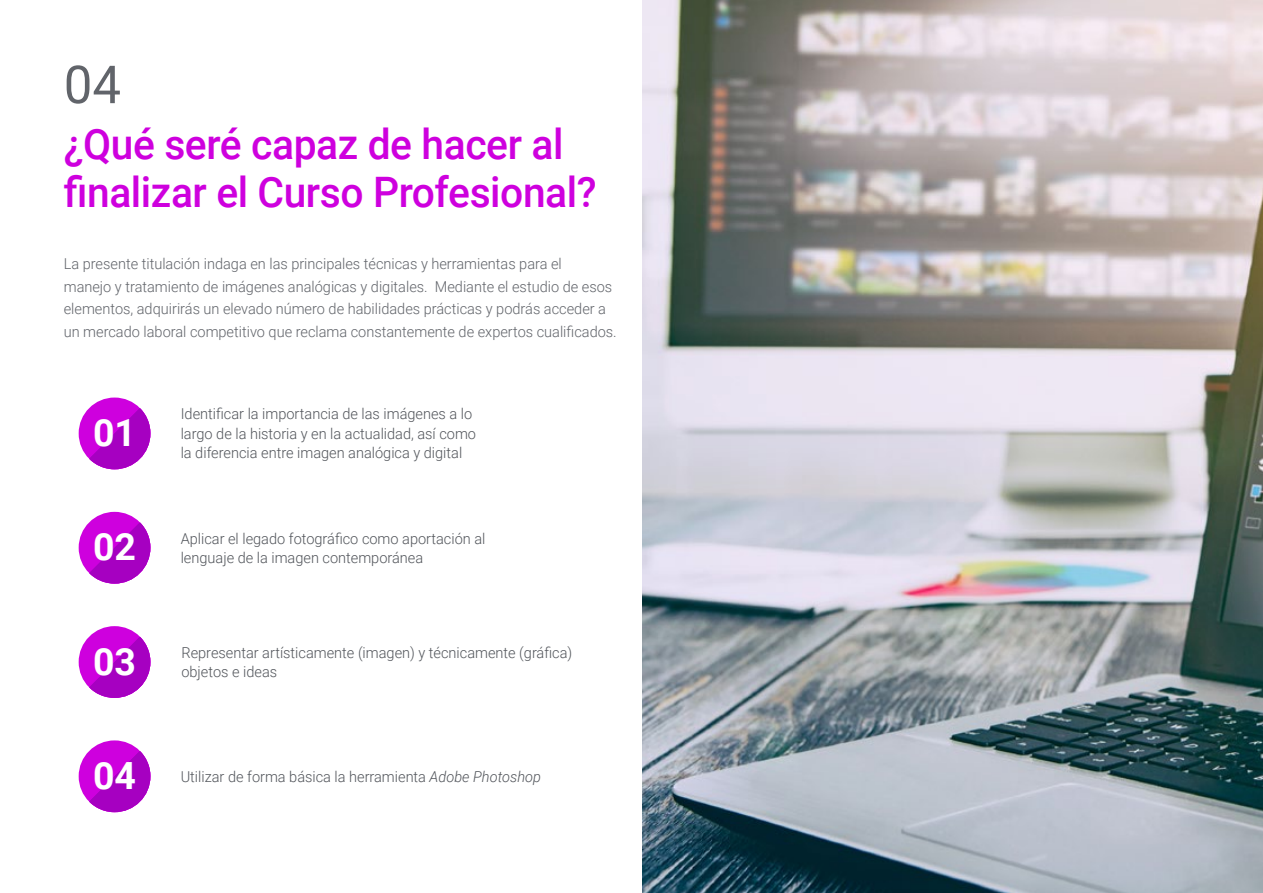
<style>
.page{position:relative;width:1263px;height:893px;background:#fff}
.page>*{position:absolute;margin:0;border:0;box-sizing:border-box;transform-origin:0 0}
.t1{font:52.5px "Roboto";color:#61646a}
.t2{font:500 42px/48px "Roboto";letter-spacing:-.01em;color:#ce00de}
.t3{font:700 37.5px "Roboto";color:#fff}
.t4{font:300 15px/19.5px "Roboto";color:#52555b}
.t5{font:300 15px/22.5px "Roboto";color:#61646a}
.s1{font-style:italic}
</style>
<div class="page">
<div style="left:79px;top:512px;width:71px;height:72px;background:#ce00de;border-radius:50%"></div>
<svg style="left:89px;top:522px;width:61px;height:62px"></svg>
<div style="left:79px;top:740px;width:71px;height:72px;background:#ce00de;border-radius:50%"></div>
<svg style="left:89px;top:751px;width:61px;height:61px"></svg>
<div style="left:79px;top:626px;width:71px;height:72px;background:#ce00de;border-radius:50%"></div>
<svg style="left:89px;top:637px;width:61px;height:61px"></svg>
<div style="left:79px;top:398px;width:71px;height:71px;background:#ce00de;border-radius:50%"></div>
<svg style="left:89px;top:408px;width:61px;height:61px"></svg>
<img style="left:642px;top:0;width:621px;height:893px">
<h1 class="t1" style="left:64px;top:48px;width:59px">04</h1>
<h2 class="t2" style="left:64px;top:119px;width:534px">¿Qué seré capaz de hacer al finalizar el Curso Profesional?</h2>
<p class="t5" style="left:64px;top:252px;width:554px">La presente titulación indaga en las principales técnicas y herramientas para el<br>manejo y tratamiento de imágenes analógicas y digitales. Mediante el estudio de esos elementos, adquirirás un elevado número de habilidades prácticas y podrás acceder a un mercado laboral competitivo que reclama constantemente de expertos cualificados.</p>
<h3 class="t3" style="left:93px;top:407px;width:45px">01</h3>
<p class="t4" style="left:181px;top:403px;width:297px">Identificar la importancia de las imágenes a lo largo de la historia y en la actualidad, así como la diferencia entre imagen analógica y digital</p>
<h3 class="t3" style="left:93px;top:521px;width:45px">02</h3>
<p class="t4" style="left:181px;top:528px;width:306px">Aplicar el legado fotográfico como aportación al lenguaje de la imagen contemporánea</p>
<h3 class="t3" style="left:93px;top:635px;width:45px">03</h3>
<p class="t4" style="left:181px;top:642px;width:392px">Representar artísticamente (imagen) y técnicamente (gráfica) objetos e ideas</p>
<h3 class="t3" style="left:93px;top:749px;width:45px">04</h3>
<p class="t4" style="left:181px;top:766px;width:362px">Utilizar de forma básica la herramienta <span class="s1">Adobe Photoshop</span></p>
</div>
